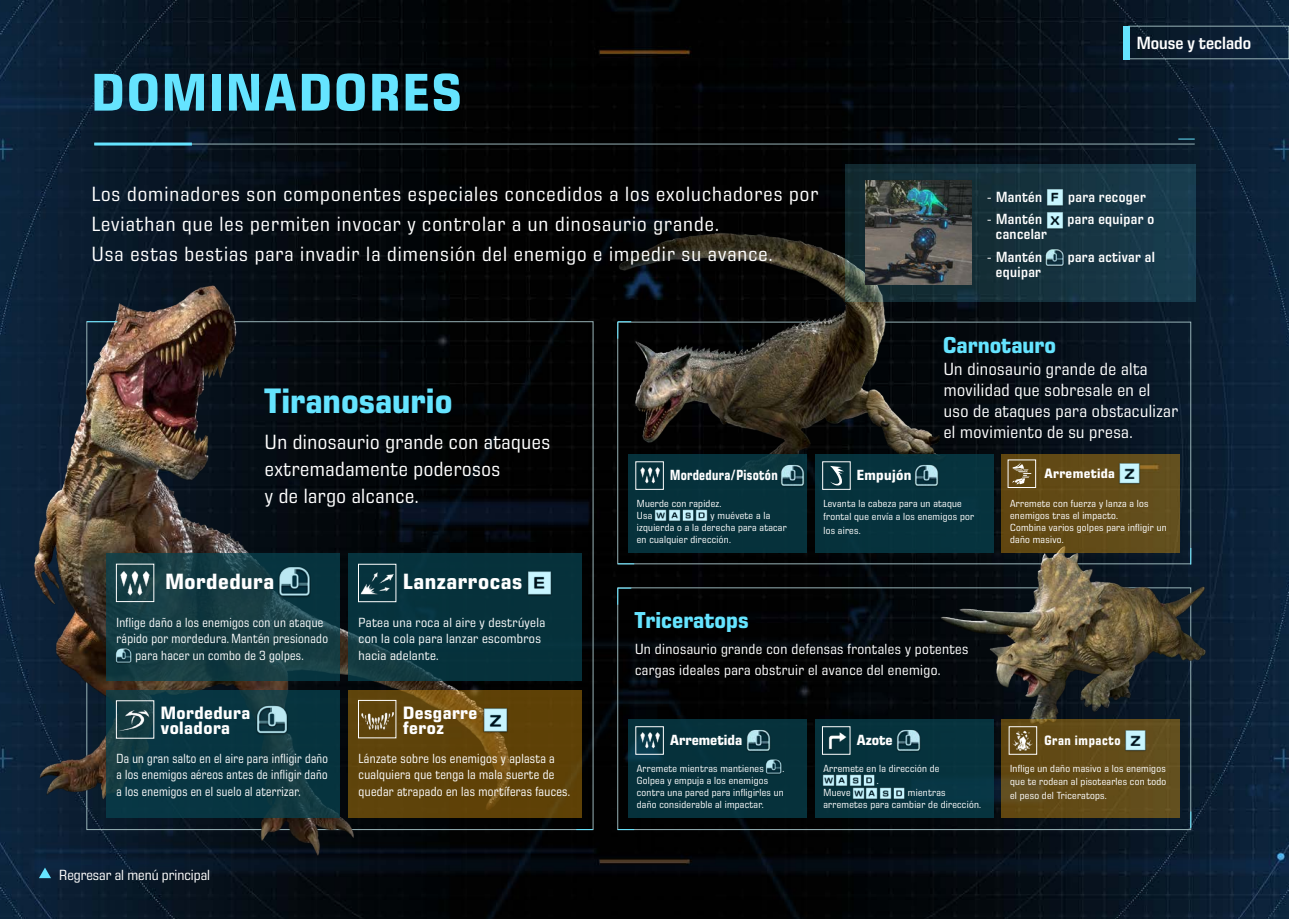
<style>
.page{position:relative;width:1289px;height:919px;background:#fff}
.page>*{position:absolute;margin:0;border:0;box-sizing:border-box;transform-origin:0 0}
.t1{font:700 54px "Eurostile Next Pro Nr";letter-spacing:.05em;color:#65e4ff}
.t2{font:700 36px "Eurostile Next Pro Nr";color:#65e4ff}
.t3{font:700 23.4px "Eurostile Next Pro Nr";color:#65e4ff}
.t4{font:700 22.5px "Eurostile Next Pro Nr";letter-spacing:.025em;color:#fff}
.t5{font:21px/30px "Eurostile Next Pro Nr";letter-spacing:.05em;color:#fff}
.t6{font:21px/27px "Eurostile Next Pro Nr";letter-spacing:.025em;color:#fff}
.t7{font:700 18.3px/15px "Eurostile Next Pro Nr";letter-spacing:.025em;color:#fff}
.t8{font:18px/21px "Eurostile Next Pro Nr";letter-spacing:.025em;color:#fff}
.t9{font:18px "Eurostile Next Pro Nr Semi Bd";color:#fff}
.t10{font:15px/21px "Eurostile Next Pro Nr";letter-spacing:.025em;color:#fff}
.t11{font:15px/15px "Eurostile Next Pro Nr Semi Bd";letter-spacing:.025em;color:#fff}
.t12{font:15px "Eurostile Next Pro Nr";color:#fff}
.t13{font:700 15px "Eurostile Next Pro Nr";letter-spacing:.025em;color:#fff;scale:.83 1}
.t14{font:700 15px "Eurostile Next Pro Nr";letter-spacing:.025em;color:#fff}
.t15{font:700 15px "Eurostile Next Pro Nr";color:#fff}
.t16{font:700 13.8px "Eurostile Next Pro Nr";letter-spacing:.035em;color:#fff;scale:.9 1}
.t17{font:700 13.8px "Eurostile Next Pro Nr";letter-spacing:.035em;color:#fff}
.t18{font:13.5px/16.5px "Eurostile Next Pro Nr";letter-spacing:.025em;color:#fff;text-align:justify;scale:.9 1}
.t19{font:13.5px/16.5px "Eurostile Next Pro Nr";letter-spacing:.025em;color:#fff;scale:.94 1}
.t20{font:13.5px/16.5px "Eurostile Next Pro Nr";letter-spacing:.025em;color:#fff;text-align:center;scale:.93 1}
.t21{font:13.5px/16.5px "Eurostile Next Pro Nr";letter-spacing:.025em;color:#fff}
.t22{font:10.5px/12px "Eurostile Next Pro Nr";letter-spacing:.025em;color:#fff}
.s1{font-family:"Eurostile Next Pro Nr"}
</style>
<div class="page">
<img style="left:0;top:0;width:1288px;height:918px">
<img style="left:0;top:284px;width:715px;height:572px">
<img style="left:492px;top:145px;width:585px;height:412px">
<img style="left:928px;top:545px;width:319px;height:179px">
<div style="left:628px;top:454px;width:179px;height:99px;background:#06313b"></div>
<div style="left:815px;top:454px;width:178px;height:99px;background:#06323d"></div>
<div style="left:1001px;top:454px;width:179px;height:99px;background:#624c18"></div>
<svg style="left:830px;top:466px;width:14px;height:20px"></svg>
<svg style="left:1012px;top:462px;width:20px;height:23px"></svg>
<img style="left:635px;top:462px;width:28px;height:27px">
<div style="left:628px;top:719px;width:179px;height:99px;background:#06313b"></div>
<div style="left:815px;top:719px;width:178px;height:99px;background:#06323d"></div>
<div style="left:1001px;top:719px;width:179px;height:99px;background:#624c18"></div>
<img style="left:822px;top:726px;width:28px;height:28px">
<img style="left:635px;top:726px;width:28px;height:28px">
<img style="left:1009px;top:726px;width:27px;height:28px">
<svg style="left:106px;top:553px;width:234px;height:128px;background:#153c43"></svg>
<div style="left:348px;top:553px;width:234px;height:128px;background:linear-gradient(to right,#0d3841,#032f3a)"></div>
<svg style="left:106px;top:689px;width:234px;height:128px;background:#0b3641"></svg>
<svg style="left:348px;top:689px;width:234px;height:128px;background:#61440a"></svg>
<img style="left:360px;top:566px;width:34px;height:34px">
<div style="left:358px;top:564px;width:38px;height:38px;border:1px solid #fff"></div>
<img style="left:360px;top:702px;width:34px;height:34px">
<div style="left:358px;top:700px;width:38px;height:38px;border:1px solid #fff"></div>
<div style="left:116px;top:563px;width:38px;height:39px;border:1px solid #fff"></div>
<img style="left:116px;top:564px;width:38px;height:37px">
<img style="left:116px;top:700px;width:38px;height:38px">
<hr style="left:87px;top:321px;width:30px;height:1px;background:#65e4ff">
<svg style="left:576px;top:829px;width:16px;height:1px"></svg>
<svg style="left:617px;top:829px;width:17px;height:1px"></svg>
<svg style="left:617px;top:563px;width:17px;height:1px"></svg>
<svg style="left:1190px;top:548px;width:1px;height:16px"></svg>
<svg style="left:1190px;top:811px;width:1px;height:17px"></svg>
<svg style="left:617px;top:587px;width:14px;height:17px"></svg>
<svg style="left:617px;top:321px;width:14px;height:17px"></svg>
<svg style="left:845px;top:164px;width:351px;height:138px;background:#183541"></svg>
<img style="left:865px;top:181px;width:106px;height:103px">
<img style="left:1040px;top:183px;width:29px;height:23px">
<img style="left:1040px;top:206px;width:29px;height:29px">
<img style="left:1040px;top:244px;width:28px;height:28px">
<img style="left:270px;top:558px;width:49px;height:48px">
<img style="left:248px;top:696px;width:47px;height:47px">
<img style="left:518px;top:562px;width:43px;height:42px">
<img style="left:474px;top:699px;width:43px;height:42px">
<img style="left:746px;top:729px;width:25px;height:23px">
<img style="left:896px;top:729px;width:25px;height:23px">
<img style="left:1125px;top:723px;width:27px;height:35px">
<img style="left:765px;top:759px;width:17px;height:16px">
<img style="left:838px;top:774px;width:7px;height:12px">
<img style="left:822px;top:774px;width:16px;height:12px">
<img style="left:865px;top:774px;width:10px;height:9px">
<img style="left:845px;top:774px;width:20px;height:12px">
<img style="left:868px;top:783px;width:7px;height:16px">
<img style="left:848px;top:783px;width:20px;height:16px">
<img style="left:895px;top:787px;width:10px;height:12px">
<img style="left:875px;top:787px;width:20px;height:12px">
<img style="left:774px;top:457px;width:36px;height:36px">
<img style="left:914px;top:464px;width:25px;height:23px">
<img style="left:1119px;top:463px;width:28px;height:28px">
<img style="left:670px;top:509px;width:8px;height:12px">
<img style="left:654px;top:509px;width:16px;height:12px">
<img style="left:697px;top:509px;width:11px;height:12px">
<img style="left:678px;top:509px;width:19px;height:12px">
<img style="left:112px;top:643px;width:24px;height:24px">
<hr style="left:94px;top:144px;width:1100px;height:1px;background:#98b3b7">
<hr style="left:94px;top:142px;width:98px;height:3px;background:#65e4ff">
<svg style="left:1178px;top:139px;width:16px;height:1px"></svg>
<svg style="left:39px;top:867px;width:12px;height:11px"></svg>
<div style="left:1128px;top:26px;width:160px;height:33px;border:1px solid #98b3b7"></div>
<div style="left:1123px;top:26px;width:6px;height:33px;background:#65e4ff"></div>
<h1 class="t1" style="left:92px;top:62px;width:371px">DOMINADORES</h1>
<h3 class="t5" style="left:92px;top:179px;width:728px">Los dominadores son componentes especiales concedidos a los exoluchadores por<br>Leviathan que les permiten invocar y controlar a un dinosaurio grande.<br>Usa estas bestias para invadir la dimensión del enemigo e impedir su avance.</h3>
<h3 class="t9" style="left:1136px;top:33px;width:116px">Mouse y teclado</h3>
<h3 class="t11" style="left:986px;top:189px;width:160px"><span class="s1">-</span> Mantén X para recoger</h3>
<h3 class="t11" style="left:995px;top:212px;width:160px;text-indent:-9px"><span class="s1">-</span> Mantén Y para equipar o cancelar</h3>
<h3 class="t11" style="left:986px;top:249px;width:57px"><span class="s1">-</span> Mantén</h3>
<h3 class="t11" style="left:1067px;top:249px;width:89px">para activar al</h3>
<h3 class="t11" style="left:995px;top:264px;width:47px">equipar</h3>
<h2 class="t2" style="left:264px;top:380px;width:190px">Tiranosaurio</h2>
<h3 class="t6" style="left:265px;top:428px;width:287px">Un dinosaurio grande con ataques extremadamente poderosos<br>y de largo alcance.</h3>
<h3 class="t4" style="left:165px;top:569px;width:110px">Mordedura</h3>
<h3 class="t4" style="left:403px;top:569px;width:120px">Lanzarrocas</h3>
<p class="t20" style="left:116px;top:614px;width:229px">Inflige daño a los enemigos con un ataque rápido por mordedura. Mantén presionado para hacer un combo de 3 golpes.</p>
<p class="t21" style="left:358px;top:614px;width:188px">Patea una roca al aire y destrúyela con la cola para lanzar escombros hacia adelante.</p>
<h3 class="t7" style="left:161px;top:705px;width:91px">Mordedura voladora</h3>
<h3 class="t7" style="left:403px;top:705px;width:76px">Desgarre feroz</h3>
<p class="t18" style="left:116px;top:750px;width:236px">Da un gran salto en el aire para infligir daño a los enemigos aéreos antes de infligir daño a los enemigos en el suelo al aterrizar.</p>
<p class="t19" style="left:358px;top:750px;width:227px">Lánzate sobre los enemigos y aplasta a cualquiera que tenga la mala suerte de quedar atrapado en las mortíferas fauces.</p>
<h3 class="t12" style="left:59px;top:866px;width:152px">Regresar al menú principal</h3>
<h3 class="t3" style="left:943px;top:332px;width:114px">Carnotauro</h3>
<h3 class="t8" style="left:943px;top:359px;width:236px">Un dinosaurio grande de alta movilidad que sobresale en el uso de ataques para obstaculizar el movimiento de su presa.</h3>
<h3 class="t13" style="left:670px;top:466px;width:131px">Mordedura/Pisotón</h3>
<h3 class="t14" style="left:856px;top:466px;width:56px">Empujón</h3>
<h3 class="t17" style="left:1044px;top:465px;width:72px">Arremetida</h3>
<p class="t22" style="left:636px;top:509px;width:151px;text-indent:74px">y muévete a la izquierda o a la derecha para atacar en cualquier dirección.</p>
<p class="t22" style="left:823px;top:496px;width:152px;line-height:13.5px">Levanta la cabeza para un ataque frontal que envía a los enemigos por los aires.</p>
<p class="t22" style="left:1010px;top:497px;width:158px">Arremete con fuerza y lanza a los enemigos tras el impacto.<br>Combina varios golpes para infligir un daño masivo.</p>
<p class="t22" style="left:636px;top:497px;width:86px">Muerde con rapidez.<br>Usa LS</p>
<h3 class="t3" style="left:634px;top:607px;width:116px">Triceratops</h3>
<h3 class="t10" style="left:635px;top:638px;width:335px">Un dinosaurio grande con defensas frontales y potentes cargas ideales para obstruir el avance del enemigo.</h3>
<h3 class="t15" style="left:670px;top:731px;width:74px">Arremetida</h3>
<h3 class="t14" style="left:856px;top:731px;width:37px">Azote</h3>
<h3 class="t16" style="left:1044px;top:732px;width:86px">Gran impacto</h3>
<p class="t22" style="left:636px;top:762px;width:128px">Arremete mientras mantienes</p>
<p class="t22" style="left:782px;top:762px;width:3px">.</p>
<p class="t22" style="left:636px;top:774px;width:149px">Golpea y empuja a los enemigos contra una pared para infligirles un daño considerable al impactar.</p>
<p class="t22" style="left:823px;top:762px;width:118px">Arremete en la dirección de</p>
<p class="t22" style="left:876px;top:774px;width:3px">.</p>
<p class="t22" style="left:823px;top:786px;width:42px">Mueve LS</p>
<p class="t22" style="left:823px;top:786px;width:159px;text-indent:84px">mientras arremetes para cambiar de dirección.</p>
<p class="t22" style="left:1010px;top:761px;width:158px;line-height:13.5px;text-align:justify">Inflige un daño masivo a los enemigos que te rodean al pisotearles con todo el peso del Triceratops.</p>
</div>
